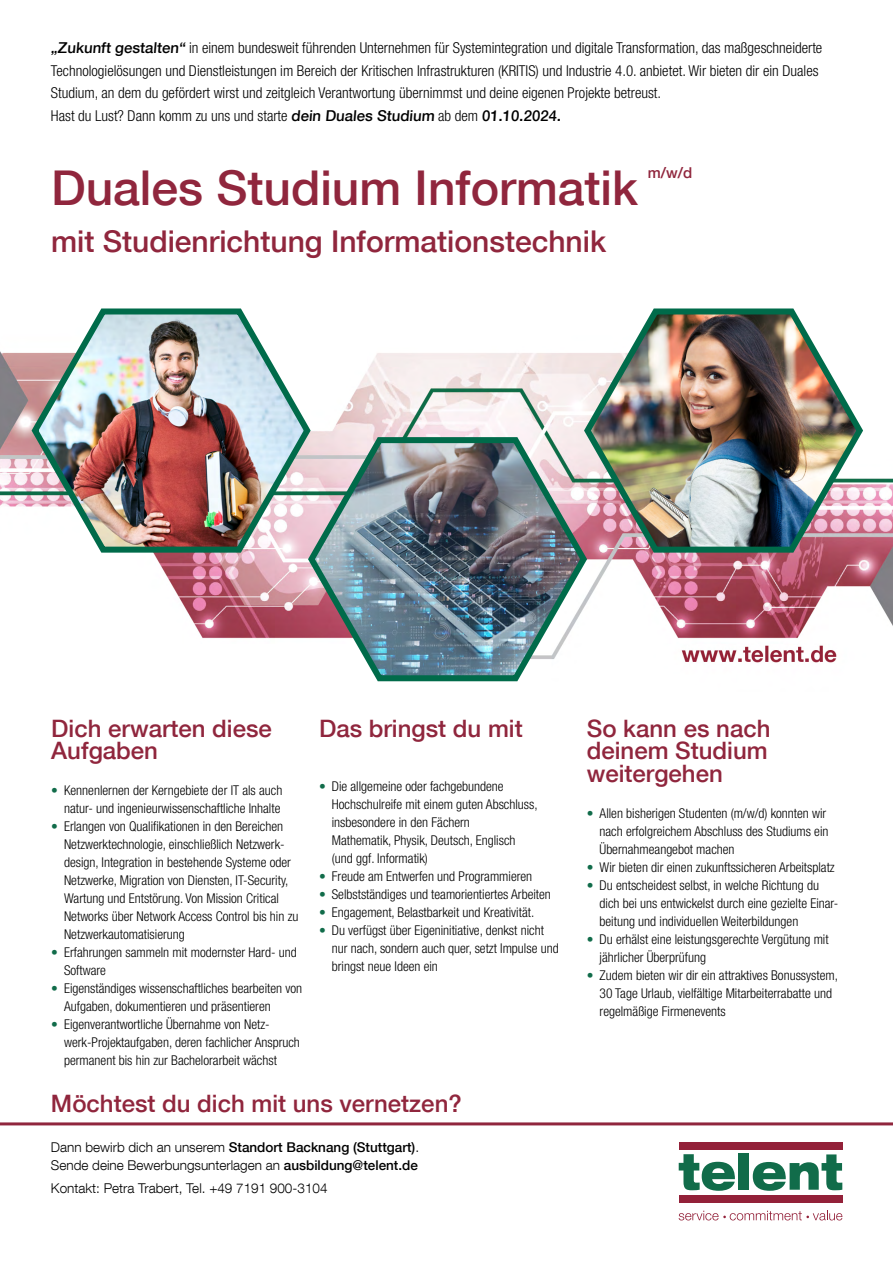
<style>
.page{position:relative;width:893px;height:1263px;background:#fff}
.page>*{position:absolute;margin:0;border:0;box-sizing:border-box;transform-origin:0 0}
.t1{font:500 48px "Helvetica Neue LT Com";color:#90263d}
.t2{font:500 30px "Helvetica Neue LT Com";color:#90263d}
.t3{font:500 24px/22.5px "Helvetica Neue LT Com";color:#90263d;text-align:justify}
.t4{font:300 condensed 15px/22.5px "Helvetica Neue LT Com";color:#000}
.t5{font:500 15px "Helvetica Neue LT Com";color:#90263d}
.t6{font:300 condensed 13.5px/18px "Helvetica Neue LT Com";color:#000}
.t7{font:300 13.5px/18px "Helvetica Neue LT Com";color:#000}
.s1{font-weight:500;font-stretch:normal}
.s2{font-stretch:normal;color:#116c4a}
.s3{font-weight:500}
</style>
<div class="page">
<img style="left:0;top:351px;width:893px;height:312px">
<svg style="left:679px;top:1154px;width:56px;height:37px"></svg>
<div style="left:739px;top:1153px;width:10px;height:37px;background:#116c4a"></div>
<svg style="left:753px;top:1154px;width:89px;height:37px"></svg>
<div style="left:679px;top:1195px;width:163px;height:7px;background:#932139"></div>
<div style="left:679px;top:1143px;width:163px;height:7px;background:#932139"></div>
<svg style="left:679px;top:1211px;width:163px;height:9px"></svg>
<hr style="left:0;top:1122px;width:893px;height:3px;background:#90263d">
<img style="left:581px;top:308px;width:285px;height:248px">
<img style="left:305px;top:432px;width:285px;height:250px">
<img style="left:28px;top:308px;width:286px;height:248px">
<p class="t4" style="left:51px;top:37px;width:773px"><span class="s1">„Zukunft gestalten“</span> in einem bundesweit führenden Unternehmen für Systemintegration und digitale Transformation, das maßgeschneiderte Technologielösungen und Dienstleistungen im Bereich der Kritischen Infrastrukturen (KRITIS) und Industrie 4.0. anbietet. Wir bieten dir ein Duales Studium, an dem du gefördert wirst und zeitgleich Verantwortung übernimmst und deine eigenen Projekte betreust.<br>Hast du Lust? Dann komm zu uns und starte <span class="s1">dein Duales Studium</span> ab dem <span class="s1">01.10.2024.</span></p>
<h1 class="t1" style="left:51px;top:159px;width:588px">Duales Studium Informatik</h1>
<p class="t5" style="left:648px;top:164px;width:46px">m/w/d</p>
<h2 class="t2" style="left:51px;top:223px;width:557px">mit Studienrichtung Informationstechnik</h2>
<h3 class="t3" style="left:51px;top:717px;width:222px">Dich erwarten diese<br>Aufgaben</h3>
<p class="t6" style="left:51px;top:781px;width:233px;text-align:right"><span class="s2">•</span> Kennenlernen der Kerngebiete der IT als auch natur- und ingenieurwissenschaftliche Inhalte</p>
<p class="t6" style="left:64px;top:817px;width:236px;text-indent:-13px"><span class="s2">•</span> Erlangen von Qualifikationen in den Bereichen Netzwerktechnologie, einschließlich Netzwerk&shy;design, Integration in bestehende Systeme oder Netzwerke, Migration von Diensten, IT-Security, Wartung und Entstörung. Von Mission Critical Networks über Network Access Control bis hin zu Netzwerkautomatisierung</p>
<p class="t6" style="left:64px;top:943px;width:234px;text-indent:-13px"><span class="s2">•</span> Erfahrungen sammeln mit modernster Hard- und<br>Software</p>
<p class="t6" style="left:64px;top:979px;width:240px;text-indent:-13px"><span class="s2">•</span> Eigenständiges wissenschaftliches bearbeiten von<br>Aufgaben, dokumentieren und präsentieren</p>
<p class="t6" style="left:64px;top:1015px;width:237px;text-indent:-13px"><span class="s2">•</span> Eigenverantwortliche Übernahme von Netz&shy;werk-Projektaufgaben, deren fachlicher Anspruch permanent bis hin zur Bachelorarbeit wächst</p>
<h3 class="t3" style="left:319px;top:717px;width:205px">Das bringst du mit</h3>
<p class="t6" style="left:332px;top:777px;width:207px;text-indent:-13px"><span class="s2">•</span> Die allgemeine oder fachgebundene Hochschulreife mit einem guten Abschluss, insbesondere in den Fächern<br>Mathematik, Physik, Deutsch, Englisch (und ggf. Informatik)</p>
<p class="t6" style="left:319px;top:867px;width:215px"><span class="s2">•</span> Freude am Entwerfen und Programmieren</p>
<p class="t6" style="left:319px;top:885px;width:233px"><span class="s2">•</span> Selbstständiges und teamorientiertes Arbeiten</p>
<p class="t6" style="left:319px;top:903px;width:217px"><span class="s2">•</span> Engagement, Belastbarkeit und Kreativität.</p>
<p class="t6" style="left:332px;top:921px;width:228px;text-indent:-13px"><span class="s2">•</span> Du verfügst über Eigeninitiative, denkst nicht nur nach, sondern auch quer, setzt Impulse und bringst neue Ideen ein</p>
<h3 class="t3" style="left:51px;top:1092px;width:412px">Möchtest du dich mit uns vernetzen?</h3>
<p class="t7" style="left:51px;top:1138px;width:370px">Dann bewirb dich an unserem <span class="s3">Standort Backnang (Stuttgart)</span>.<br>Sende deine Bewerbungsunterlagen an <span class="s3">ausbildung@telent.de</span></p>
<p class="t7" style="left:51px;top:1178px;width:278px">Kontakt: Petra Trabert, Tel. +49 7191 900-3104</p>
<h3 class="t3" style="left:587px;top:717px;width:185px">So kann es nach deinem Studium weitergehen</h3>
<p class="t6" style="left:600px;top:804px;width:230px;text-indent:-13px"><span class="s2">•</span> Allen bisherigen Studenten (m/w/d) konnten wir nach erfolgreichem Abschluss des Studiums ein<br>Übernahmeangebot machen</p>
<p class="t6" style="left:587px;top:858px;width:249px"><span class="s2">•</span> Wir bieten dir einen zukunftssicheren Arbeitsplatz</p>
<p class="t6" style="left:600px;top:876px;width:240px;text-indent:-13px"><span class="s2">•</span> Du entscheidest selbst, in welche Richtung du dich bei uns entwickelst durch eine gezielte Einar&shy;beitung und individuellen Weiterbildungen</p>
<p class="t6" style="left:600px;top:930px;width:231px;text-indent:-13px"><span class="s2">•</span> Du erhälst eine leistungsgerechte Vergütung mit jährlicher Überprüfung</p>
<p class="t6" style="left:600px;top:966px;width:240px;text-indent:-13px"><span class="s2">•</span> Zudem bieten wir dir ein attraktives Bonussystem,<br>30 Tage Urlaub, vielfältige Mitarbeiterrabatte und regelmäßige Firmenevents</p>
</div>
